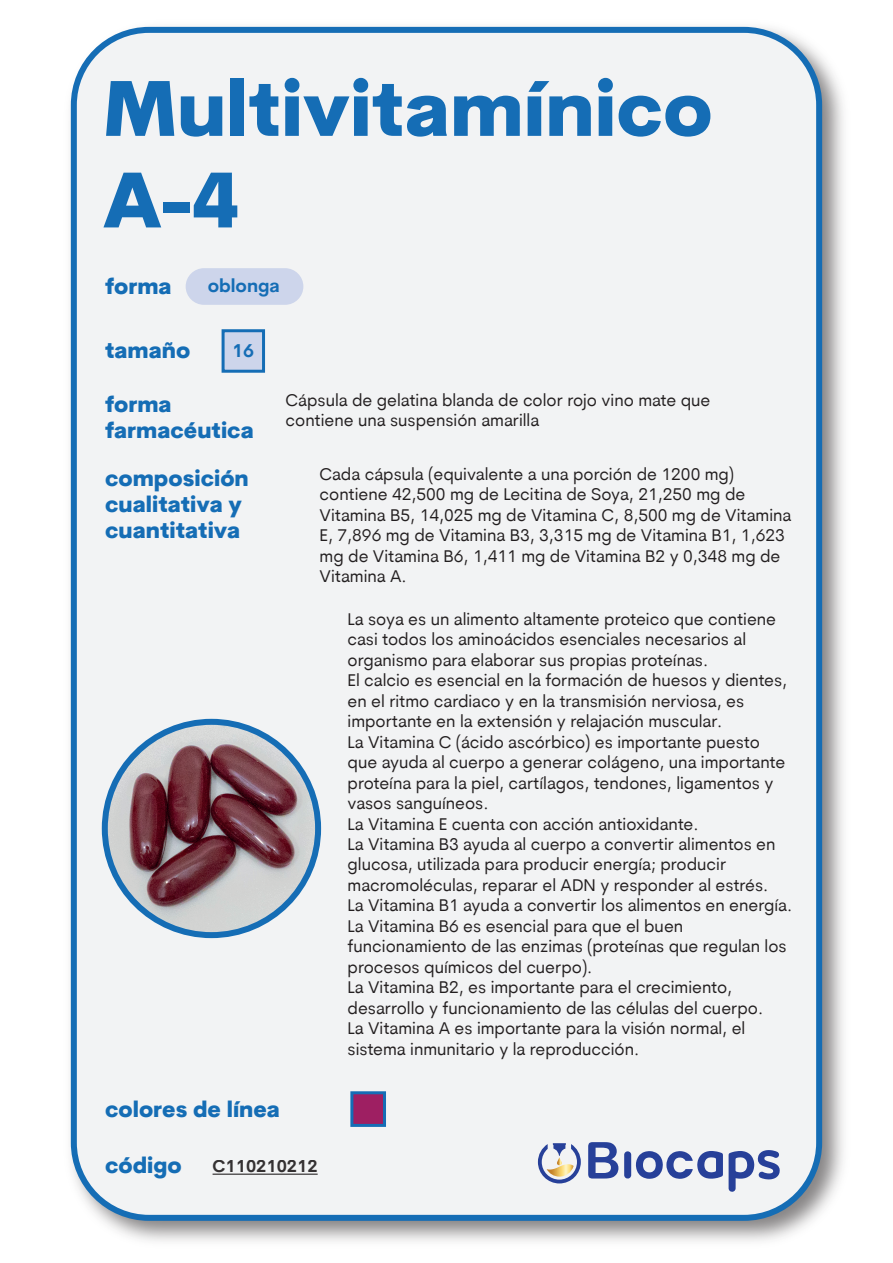
<style>
.page{position:relative;width:893px;height:1263px;background:#fff}
.page>*{position:absolute;margin:0;border:0;box-sizing:border-box;transform-origin:0 0}
.t1{font:800 76.35px/91.5px "Cerebri Sans Pro";color:#156db5}
.t2{font:800 21.9px/26.2px "Cerebri Sans Pro";color:#156db5}
.t3{font:700 18.3px "Cerebri Sans Pro";color:#156db5}
.t4{font:17.1px/20.4px "Cerebri Sans Pro";color:#231f20}
.t5{font:700 17.1px "Cerebri Sans Pro";color:#231f20}
</style>
<div class="page">
<img style="left:70px;top:26px;width:774px;height:1216px">
<div style="left:74px;top:30px;width:745px;height:1188px;background:#f2f3f4;border-radius:75px"></div>
<div style="left:71px;top:27px;width:751px;height:1194px;border:6px solid #156db5;border-radius:75px"></div>
<svg style="left:729px;top:1150px;width:51px;height:42px"></svg>
<svg style="left:588px;top:1142px;width:30px;height:36px"></svg>
<svg style="left:624px;top:1151px;width:99px;height:28px"></svg>
<svg style="left:538px;top:1143px;width:43px;height:40px"></svg>
<hr style="left:213px;top:1173px;width:105px;height:2px;background:#231f20">
<div style="left:350px;top:1091px;width:36px;height:36px;background:#9e1f62;border:3px solid #156db5"></div>
<img style="left:106px;top:722px;width:213px;height:213px;border-radius:107px">
<div style="left:102px;top:719px;width:219px;height:219px;border:6px solid #156db5;border-radius:50%"></div>
<div style="left:186px;top:268px;width:117px;height:37px;background:#cdd5eb;border-radius:18px"></div>
<div style="left:222px;top:329px;width:43px;height:44px;background:#cdd5eb;border:3px solid #156db5"></div>
<h1 class="t1" style="left:103px;top:57px;width:611px">Multivitamínico<br>A-4</h1>
<p class="t2" style="left:105px;top:271px;width:68px">forma</p>
<p class="t2" style="left:105px;top:335px;width:87px">tamaño</p>
<p class="t3" style="left:208px;top:272px;width:74px">oblonga</p>
<p class="t3" style="left:232px;top:338px;width:23px">16</p>
<p class="t2" style="left:105px;top:389px;width:150px">forma farmacéutica</p>
<p class="t2" style="left:105px;top:463px;width:145px">composición cualitativa y cuantitativa</p>
<p class="t4" style="left:286px;top:389px;width:426px">Cápsula de gelatina blanda de color rojo vino mate que contiene una suspensión amarilla</p>
<p class="t4" style="left:320px;top:463px;width:473px">Cada cápsula (equivalente a una porción de 1200 mg) contiene 42,500 mg de Lecitina de Soya, 21,250 mg de Vitamina B5, 14,025 mg de Vitamina C, 8,500 mg de Vitamina E, 7,896 mg de Vitamina B3, 3,315 mg de Vitamina B1, 1,623 mg de Vitamina B6, 1,411 mg de Vitamina B2 y 0,348 mg de Vitamina A.</p>
<p class="t4" style="left:348px;top:608px;width:446px">La soya es un alimento altamente proteico que contiene casi todos los aminoácidos esenciales necesarios al organismo para elaborar sus propias proteínas.<br>El calcio es esencial en la formación de huesos y dientes, en el ritmo cardiaco y en la transmisión nerviosa, es importante en la extensión y relajación muscular.<br>La Vitamina C (ácido ascórbico) es importante puesto que ayuda al cuerpo a generar colágeno, una importante proteína para la piel, cartílagos, tendones, ligamentos y vasos sanguíneos.<br>La Vitamina E cuenta con acción antioxidante.<br>La Vitamina B3 ayuda al cuerpo a convertir alimentos en glucosa, utilizada para producir energía; producir macromoléculas, reparar el ADN y responder al estrés.<br>La Vitamina B1 ayuda a convertir los alimentos en energía.<br>La Vitamina B6 es esencial para que el buen funcionamiento de las enzimas (proteínas que regulan los procesos químicos del cuerpo).<br>La Vitamina B2, es importante para el crecimiento, desarrollo y funcionamiento de las células del cuerpo.<br>La Vitamina A es importante para la visión normal, el sistema inmunitario y la reproducción.</p>
<p class="t2" style="left:105px;top:1094px;width:176px">colores de línea</p>
<p class="t2" style="left:105px;top:1150px;width:78px">código</p>
<p class="t5" style="left:213px;top:1154px;width:107px">C110210212</p>
</div>
